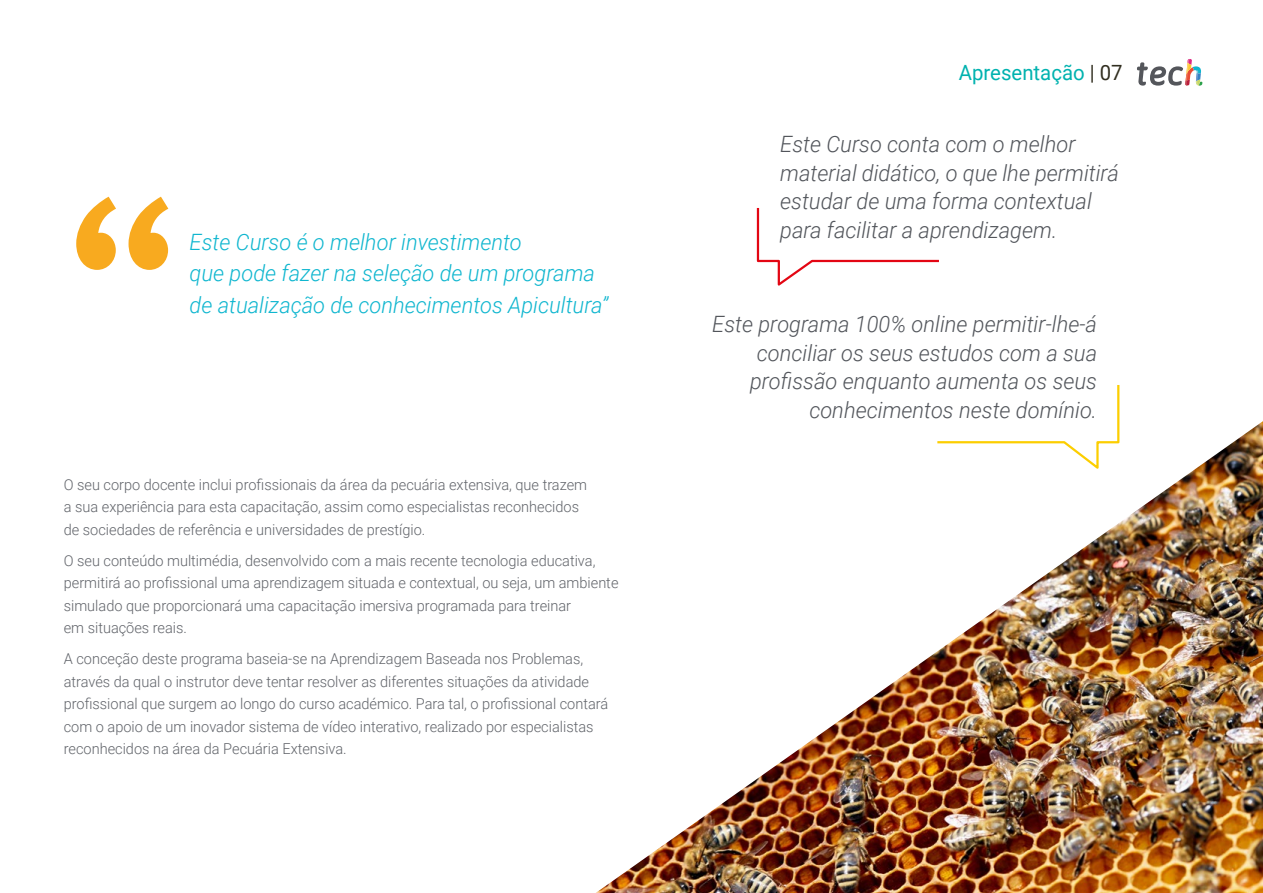
<style>
.page{position:relative;width:1263px;height:893px;background:#fff}
.page>*{position:absolute;margin:0;border:0;box-sizing:border-box;transform-origin:0 0}
.t1{font:italic 300 22.5px/28.5px "Roboto";color:#52555b;text-align:right}
.t2{font:italic 300 22.5px/31.5px "Roboto";color:#0fb6cf}
.t3{font:21px "Roboto";color:#00b2af}
.t4{font:300 15px/22.5px "Roboto";color:#61646a}
.s1{color:#312e20}
</style>
<div class="page">
<svg style="left:76px;top:197px;width:92px;height:73px"></svg>
<svg style="left:1117px;top:385px;width:3px;height:36px"></svg>
<svg style="left:756px;top:208px;width:183px;height:78px"></svg>
<img style="left:596px;top:421px;width:667px;height:472px">
<svg style="left:1137px;top:59px;width:65px;height:27px"></svg>
<h1 class="t2" style="left:190px;top:225px;width:420px">Este Curso é o melhor investimento<br>que pode fazer na seleção de um programa de atualização de conhecimentos Apicultura”</h1>
<p class="t4" style="left:64px;top:472px;width:525px">O seu corpo docente inclui profissionais da área da pecuária extensiva, que trazem a sua experiência para esta capacitação, assim como especialistas reconhecidos de sociedades de referência e universidades de prestígio.</p>
<p class="t4" style="left:64px;top:548px;width:556px">O seu conteúdo multimédia, desenvolvido com a mais recente tecnologia educativa, permitirá ao profissional uma aprendizagem situada e contextual, ou seja, um ambiente simulado que proporcionará uma capacitação imersiva programada para treinar<br>em situações reais.</p>
<p class="t4" style="left:64px;top:647px;width:546px">A conceção deste programa baseia-se na Aprendizagem Baseada nos Problemas, através da qual o instrutor deve tentar resolver as diferentes situações da atividade profissional que surgem ao longo do curso académico. Para tal, o profissional contará com o apoio de um inovador sistema de vídeo interativo, realizado por especialistas reconhecidos na área da Pecuária Extensiva.</p>
<h2 class="t3" style="left:959px;top:57px;width:165px">Apresentação <span class="s1">| 07</span></h2>
<h1 class="t1" style="left:780px;top:129px;width:340px;text-align:left">Este Curso conta com o melhor material didático, o que lhe permitirá estudar de uma forma contextual para facilitar a aprendizagem.</h1>
<h1 class="t1" style="left:712px;top:309px;width:386px">Este programa 100% online permitir-lhe-á conciliar os seus estudos com a sua profissão enquanto aumenta os seus conhecimentos neste domínio.</h1>
</div>
